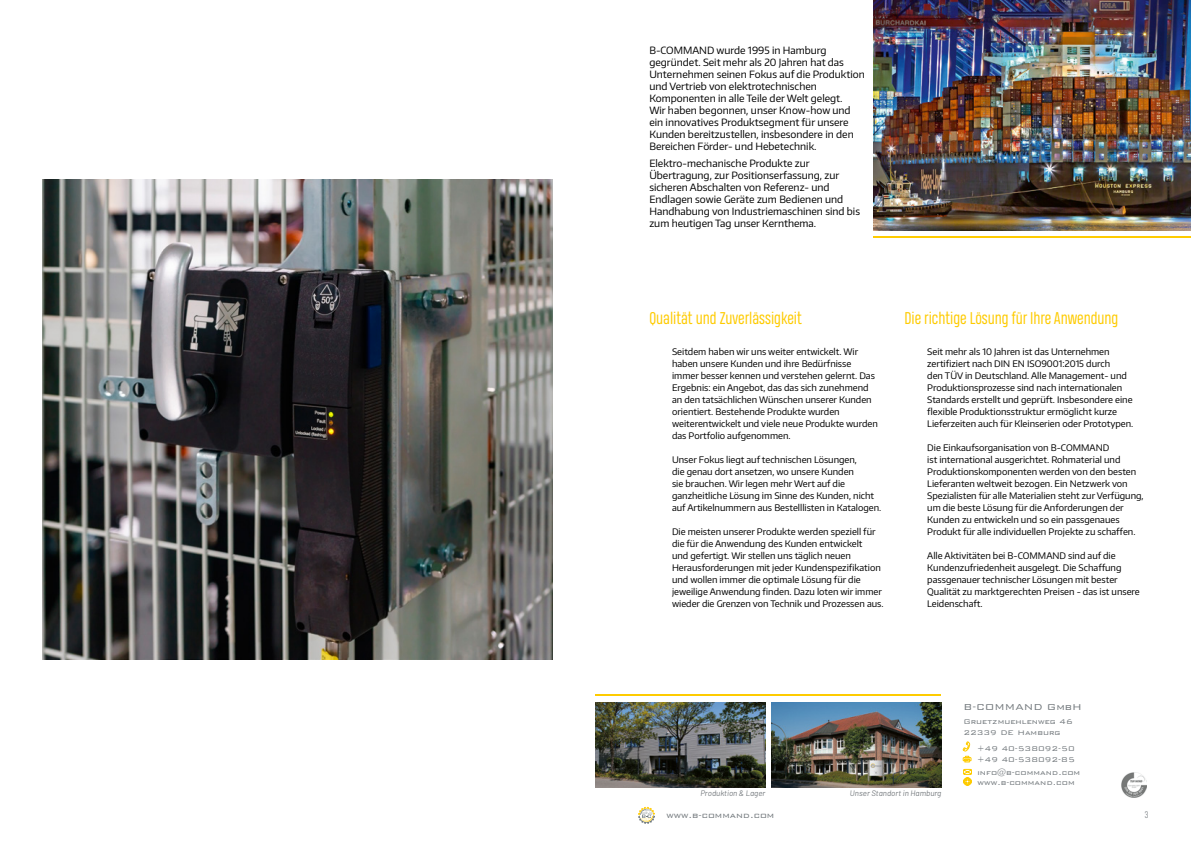
<style>
.page{position:relative;width:1191px;height:842px;background:#fff}
.page>*{position:absolute;margin:0;border:0;box-sizing:border-box;transform-origin:0 0}
.t1{font:16px "Heading Pro";color:#fecb00}
.t2{font:300 11.5px "Bank Gothic BT";color:#73797d}
.t3{font:10px/12px "Encode Sans";color:#000}
.t4{font:300 10px "Bank Gothic BT";color:#73797d}
.t5{font:9px/12px "Encode Sans";color:#000}
.t6{font:300 9px/10.8px "Bank Gothic BT";color:#73797d}
.t7{font:300 9px "Heading Pro";color:#73797d}
.t8{font:italic 8px "Barlow";color:#74797d}
</style>
<div class="page">
<svg style="left:638px;top:807px;width:17px;height:17px"></svg>
<img style="left:43px;top:179px;width:510px;height:480px">
<img style="left:873px;top:0;width:318px;height:231px">
<hr style="left:873px;top:236px;width:318px;height:1px;background:#fecb00">
<hr style="left:595px;top:694px;width:346px;height:2px;background:#fecb00">
<img style="left:771px;top:703px;width:170px;height:85px">
<img style="left:595px;top:703px;width:170px;height:85px">
<svg style="left:1129px;top:780px;width:18px;height:18px"></svg>
<img style="left:1121px;top:772px;width:25px;height:25px">
<svg style="left:962px;top:741px;width:9px;height:21px"></svg>
<svg style="left:963px;top:769px;width:9px;height:17px"></svg>
<p class="t3" style="left:649px;top:43px;width:217px">B-COMMAND wurde 1995 in Hamburg gegründet. Seit mehr als 20 Jahren hat das Unternehmen seinen Fokus auf die Produktion und Vertrieb von elektrotechnischen Komponenten in alle Teile der Welt gelegt.<br>Wir haben begonnen, unser Know-how und ein innovatives Produktsegment für unsere Kunden bereitzustellen, insbesondere in den Bereichen Förder- und Hebetechnik.</p>
<p class="t3" style="left:649px;top:157px;width:212px">Elektro-mechanische Produkte zur Übertragung, zur Positionserfassung, zur sicheren Abschalten von Referenz- und Endlagen sowie Geräte zum Bedienen und Handhabung von Industriemaschinen sind bis zum heutigen Tag unser Kernthema.</p>
<h1 class="t1" style="left:649px;top:309px;width:154px">Qualität und Zuverlässigkeit</h1>
<p class="t5" style="left:672px;top:346px;width:207px">Seitdem haben wir uns weiter entwickelt. Wir haben unsere Kunden und ihre Bedürfnisse immer besser kennen und verstehen gelernt. Das Ergebnis: ein Angebot, das das sich zunehmend an den tatsächlichen Wünschen unserer Kunden orientiert. Bestehende Produkte wurden weiterentwickelt und viele neue Produkte wurden das Portfolio aufgenommen.</p>
<p class="t5" style="left:672px;top:454px;width:211px">Unser Fokus liegt auf technischen Lösungen,<br>die genau dort ansetzen, wo unsere Kunden<br>sie brauchen. Wir legen mehr Wert auf die ganzheitliche Lösung im Sinne des Kunden, nicht auf Artikelnummern aus Bestelllisten in Katalogen.</p>
<p class="t5" style="left:672px;top:526px;width:213px">Die meisten unserer Produkte werden speziell für die für die Anwendung des Kunden entwickelt<br>und gefertigt. Wir stellen uns täglich neuen Herausforderungen mit jeder Kundenspezifikation und wollen immer die optimale Lösung für die jeweilige Anwendung finden. Dazu loten wir immer wieder die Grenzen von Technik und Prozessen aus.</p>
<h1 class="t1" style="left:904px;top:309px;width:215px">Die richtige Lösung für Ihre Anwendung</h1>
<p class="t5" style="left:927px;top:346px;width:208px">Seit mehr als 10 Jahren ist das Unternehmen zertifiziert nach DIN EN ISO9001:2015 durch<br>den TÜV in Deutschland. Alle Management- und Produktionsprozesse sind nach internationalen Standards erstellt und geprüft. Insbesondere eine flexible Produktionsstruktur ermöglicht kurze Lieferzeiten auch für Kleinserien oder Prototypen.</p>
<p class="t5" style="left:927px;top:442px;width:218px">Die Einkaufsorganisation von B-COMMAND<br>ist international ausgerichtet. Rohmaterial und Produktionskomponenten werden von den besten Lieferanten weltweit bezogen. Ein Netzwerk von Spezialisten für alle Materialien steht zur Verfügung, um die beste Lösung für die Anforderungen der Kunden zu entwickeln und so ein passgenaues Produkt für alle individuellen Projekte zu schaffen.</p>
<p class="t5" style="left:927px;top:550px;width:214px">Alle Aktivitäten bei B-COMMAND sind auf die Kundenzufriedenheit ausgelegt. Die Schaffung passgenauer technischer Lösungen mit bester Qualität zu marktgerechten Preisen - das ist unsere Leidenschaft.</p>
<p class="t2" style="left:963px;top:701px;width:120px">B-COMMAND GmbH</p>
<p class="t6" style="left:963px;top:716px;width:111px">Gruetzmuehlenweg 46<br>22339 DE Hamburg</p>
<p class="t6" style="left:977px;top:743px;width:99px">+49 40-538092-50 +49 40-538092-85</p>
<p class="t6" style="left:977px;top:767px;width:104px">info@b-command.com www.b-command.com</p>
<p class="t8" style="left:700px;top:788px;width:66px">Produktion &amp; Lager</p>
<p class="t8" style="left:850px;top:788px;width:93px">Unser Standort in Hamburg</p>
<p class="t4" style="left:666px;top:810px;width:109px">www.b-command.com</p>
<p class="t7" style="left:1145px;top:809px;width:5px">3</p>
</div>
